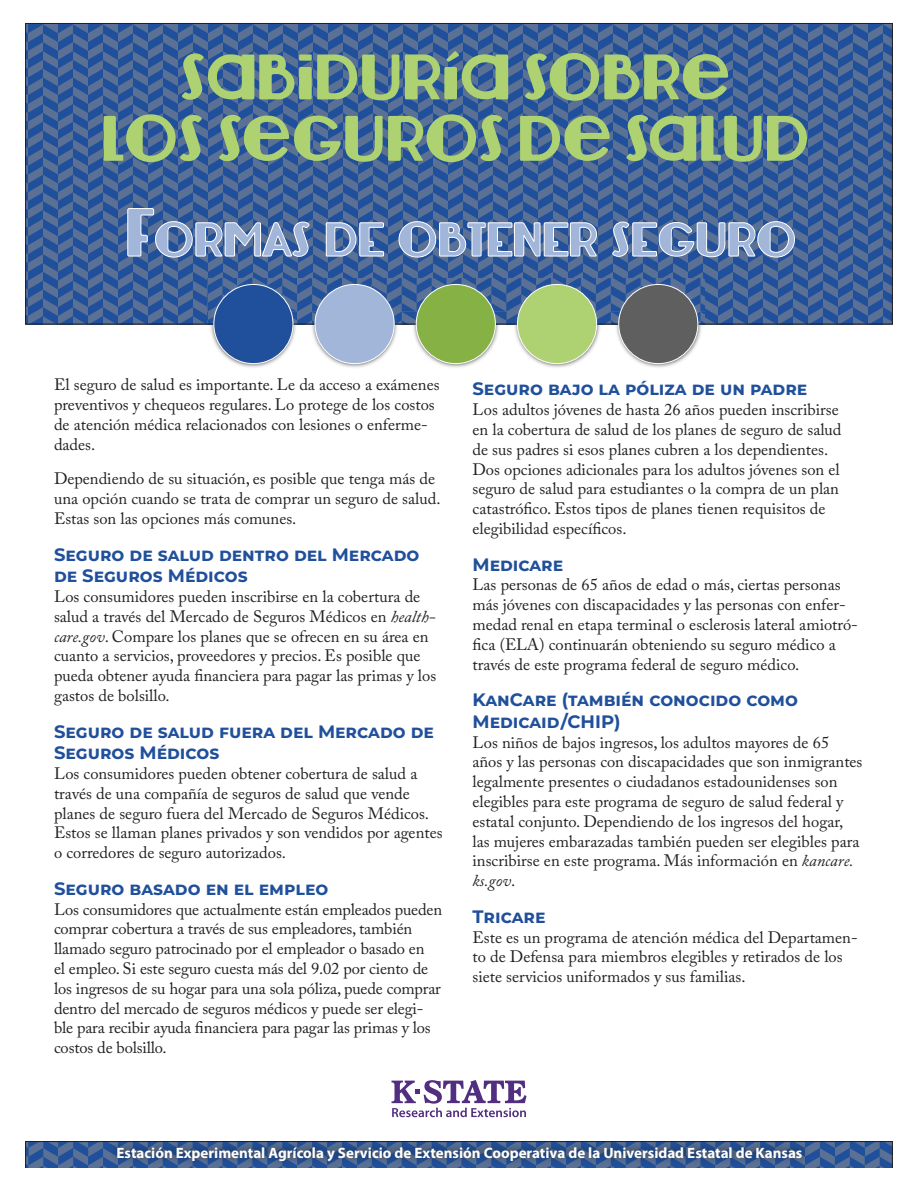
<style>
.page{position:relative;width:918px;height:1188px;background:#fff}
.page>*{position:absolute;margin:0;border:0;box-sizing:border-box;transform-origin:0 0}
.t1{font:51.15px/61.3px "Lemondrop";color:#aed272;text-align:center}
.t2{font:37.95px "Lemondrop";color:#a1b6d9}
.t3{font:700 18px/21.6px "Montserrat";color:#20509b}
.Body{font:16.5px/19.8px "Adobe Caslon Pro";color:#231f20}
.KSRE{font:700 15px "Myriad Pro";color:#fff}
.s1{font-size:54.15px}
.s2{font-style:italic}
</style>
<div class="page">
<svg style="left:27px;top:25px;width:864px;height:297px;background:#3c6097"></svg>
<img style="left:207px;top:278px;width:497px;height:90px">
<div style="left:517px;top:284px;width:80px;height:80px;background:#aed272;border-radius:50%"></div>
<div style="left:517px;top:284px;width:80px;height:80px;border:1px solid #fff;border-radius:50%"></div>
<div style="left:416px;top:284px;width:79px;height:80px;background:#86b144;border-radius:50%"></div>
<div style="left:416px;top:284px;width:80px;height:80px;border:1px solid #fff;border-radius:50%"></div>
<div style="left:315px;top:284px;width:79px;height:80px;background:#a1b6d9;border-radius:50%"></div>
<div style="left:315px;top:284px;width:79px;height:80px;border:1px solid #fff;border-radius:50%"></div>
<div style="left:214px;top:284px;width:79px;height:80px;background:#20509b;border-radius:50%"></div>
<div style="left:214px;top:284px;width:79px;height:80px;border:1px solid #fff;border-radius:50%"></div>
<div style="left:619px;top:284px;width:79px;height:80px;background:#5f5f5f;border-radius:50%"></div>
<div style="left:619px;top:284px;width:79px;height:80px;border:1px solid #fff;border-radius:50%"></div>
<svg style="left:127px;top:208px;width:182px;height:50px;background:#5070a2"></svg>
<svg style="left:326px;top:222px;width:58px;height:34px;background:#5a78a7"></svg>
<svg style="left:399px;top:221px;width:198px;height:37px;background:#5978a7"></svg>
<svg style="left:612px;top:221px;width:183px;height:37px;background:#5876a6"></svg>
<svg style="left:26px;top:1142px;width:866px;height:26px;background:#3c6097"></svg>
<svg style="left:392px;top:1080px;width:134px;height:37px"></svg>
<div style="left:109px;top:1139px;width:701px;height:29px;background:#231f20;opacity:.75"></div>
<p class="t1" style="left:101px;top:49px;width:710px">SABIDURÍA SOBRE<br>LOS SEGUROS DE SALUD</p>
<p class="t2" style="left:125px;top:213px;width:673px"><span class="s1">F</span>ORMAS DE OBTENER SEGURO</p>
<p class="Body" style="left:54px;top:375px;width:387px">El seguro de salud es importante. Le da acceso a exámenes preventivos y chequeos regulares. Lo protege de los costos de atención médica relacionados con lesiones o enferme&shy;dades.</p>
<p class="Body" style="left:54px;top:469px;width:388px">Dependiendo de su situación, es posible que tenga más de una opción cuando se trata de comprar un seguro de salud.<br>Estas son las opciones más comunes.</p>
<p class="t3" style="left:54px;top:542px;width:367px">Seguro de salud dentro del Mercado de Seguros Médicos</p>
<p class="Body" style="left:54px;top:586px;width:384px">Los consumidores pueden inscribirse en la cobertura de salud a través del Mercado de Seguros Médicos en <span class="s2">health&shy;care.gov</span>. Compare los planes que se ofrecen en su área en cuanto a servicios, proveedores y precios. Es posible que pueda obtener ayuda financiera para pagar las primas y los gastos de bolsillo.</p>
<p class="t3" style="left:54px;top:719px;width:381px">Seguro de salud fuera del Mercado de<br>Seguros Médicos</p>
<p class="Body" style="left:54px;top:763px;width:390px">Los consumidores pueden obtener cobertura de salud a través de una compañía de seguros de salud que vende planes de seguro fuera del Mercado de Seguros Médicos.<br>Estos se llaman planes privados y son vendidos por agentes o corredores de seguro autorizados.</p>
<p class="t3" style="left:54px;top:877px;width:276px">Seguro basado en el empleo</p>
<p class="Body" style="left:54px;top:899px;width:390px">Los consumidores que actualmente están empleados pueden comprar cobertura a través de sus empleadores, también llamado seguro patrocinado por el empleador o basado en<br>el empleo. Si este seguro cuesta más del 9.02 por ciento de los ingresos de su hogar para una sola póliza, puede comprar dentro del mercado de seguros médicos y puede ser elegi&shy;ble para recibir ayuda financiera para pagar las primas y los costos de bolsillo.</p>
<p class="t3" style="left:472px;top:377px;width:336px">Seguro bajo la póliza de un padre</p>
<p class="Body" style="left:472px;top:400px;width:371px">Los adultos jóvenes de hasta 26 años pueden inscribirse en la cobertura de salud de los planes de seguro de salud de sus padres si esos planes cubren a los dependientes.<br>Dos opciones adicionales para los adultos jóvenes son el seguro de salud para estudiantes o la compra de un plan catastrófico. Estos tipos de planes tienen requisitos de elegibilidad específicos.</p>
<p class="t3" style="left:472px;top:553px;width:92px">Medicare</p>
<p class="Body" style="left:472px;top:575px;width:387px">Las personas de 65 años de edad o más, ciertas personas más jóvenes con discapacidades y las personas con enfer&shy;medad renal en etapa terminal o esclerosis lateral amiotró&shy;fica (ELA) continuarán obteniendo su seguro médico a través de este programa federal de seguro médico.</p>
<p class="t3" style="left:472px;top:688px;width:327px">KanCare (también conocido como<br>Medicaid/CHIP)</p>
<p class="Body" style="left:472px;top:732px;width:392px">Los niños de bajos ingresos, los adultos mayores de 65 años y las personas con discapacidades que son inmigrantes legalmente presentes o ciudadanos estadounidenses son elegibles para este programa de seguro de salud federal y estatal conjunto. Dependiendo de los ingresos del hogar, las mujeres embarazadas también pueden ser elegibles para inscribirse en este programa. Más información en <span class="s2">kancare. ks.gov</span>.</p>
<p class="t3" style="left:472px;top:905px;width:75px">Tricare</p>
<p class="Body" style="left:472px;top:927px;width:387px">Este es un programa de atención médica del Departamen&shy;to de Defensa para miembros elegibles y retirados de los siete servicios uniformados y sus familias.</p>
<p class="KSRE" style="left:116px;top:1143px;width:688px">Estación Experimental Agrícola y Servicio de Extensión Cooperativa de la Universidad Estatal de Kansas</p>
</div>
